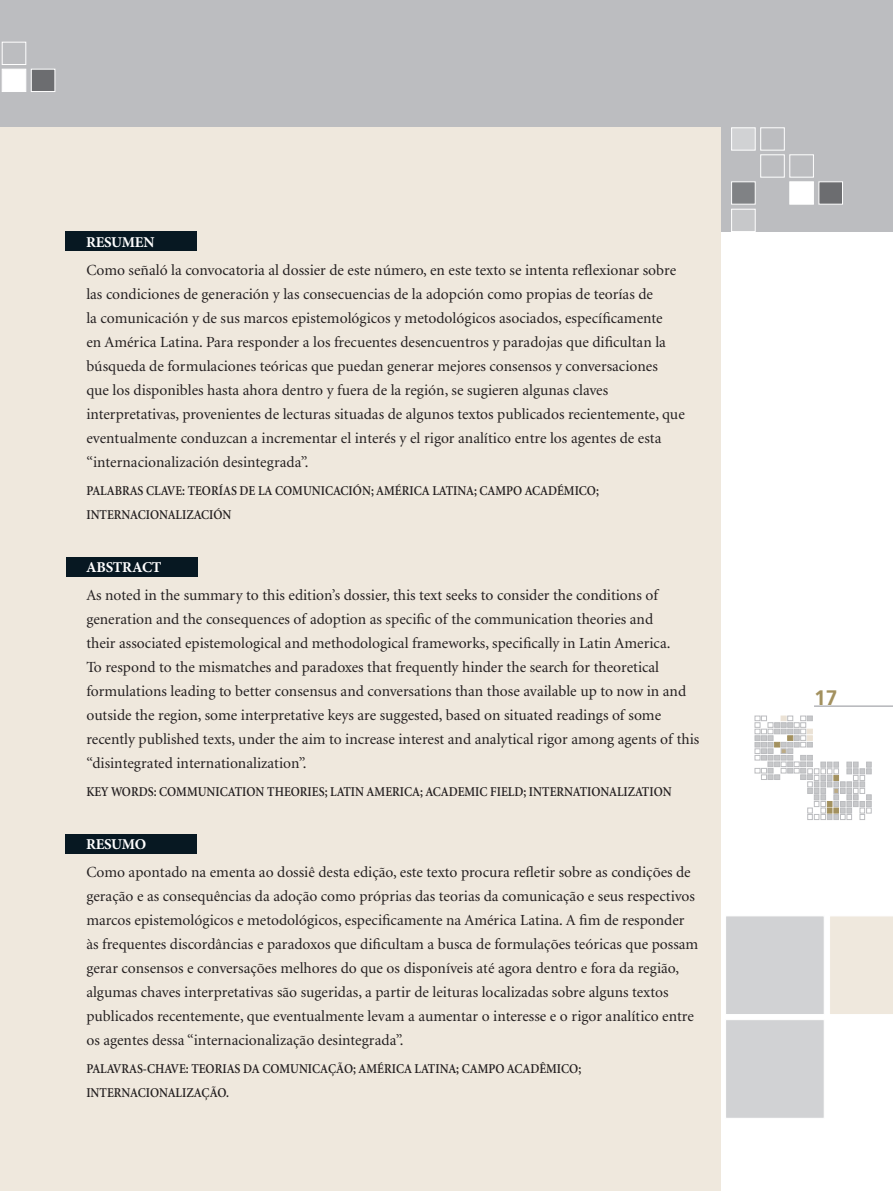
<style>
.page{position:relative;width:893px;height:1191px;background:#fff}
.page>*{position:absolute;margin:0;border:0;box-sizing:border-box;transform-origin:0 0}
.t1{font:700 21px "Frutiger";color:#a3915f}
.t2{font:15.45px/24px "Minion";color:#231f20}
.t3{font:700 15px "Minion Pro";letter-spacing:-.015em;color:#fff}
.t4{font:600 13.5px/24px "Minion";color:#231f20;scale:.9 1}
</style>
<div class="page">
<svg style="left:755px;top:716px;width:116px;height:103px"></svg>
<hr style="left:814px;top:706px;width:79px;height:1px;background:#b2b3b7">
<div style="left:0;top:0;width:893px;height:232px;background:#bcbdc0"></div>
<div style="left:725px;top:915px;width:100px;height:100px;background:#d1d2d4;border:1px solid #fff"></div>
<div style="left:830px;top:916px;width:63px;height:98px;background:#efe8dd"></div>
<div style="left:731px;top:182px;width:24px;height:22px;background:#808285"></div>
<div style="left:790px;top:182px;width:24px;height:22px;background:#fff"></div>
<div style="left:819px;top:182px;width:24px;height:22px;background:#6c6d70"></div>
<div style="left:760px;top:155px;width:24px;height:22px;border:1px solid #fff"></div>
<div style="left:790px;top:155px;width:24px;height:22px;border:1px solid #fff"></div>
<div style="left:731px;top:128px;width:24px;height:22px;background:#d1d2d4;border:1px solid #fff"></div>
<div style="left:760px;top:128px;width:24px;height:22px;border:1px solid #fff"></div>
<div style="left:731px;top:209px;width:24px;height:23px;background:#c7c8ca;border:1px solid #fff"></div>
<div style="left:2px;top:69px;width:24px;height:23px;background:#fff"></div>
<div style="left:31px;top:69px;width:24px;height:23px;background:#6c6d70;border:1px solid #fff"></div>
<div style="left:2px;top:42px;width:24px;height:23px;border:1px solid #fff"></div>
<div style="left:725px;top:1019px;width:100px;height:99px;background:#d1d2d4;border:1px solid #fff"></div>
<div style="left:0;top:128px;width:721px;height:1063px;background:#efe8dd"></div>
<div style="left:65px;top:231px;width:131px;height:20px;background:#071822"></div>
<div style="left:66px;top:557px;width:131px;height:20px;background:#071822"></div>
<div style="left:65px;top:834px;width:131px;height:19px;background:#071822"></div>
<p class="t3" style="left:86px;top:231px;width:70px">RESUMEN</p>
<p class="t2" style="left:86px;top:259px;width:600px">Como señaló la convocatoria al dossier de este número, en este texto se intenta reflexionar sobre las condiciones de generación y las consecuencias de la adopción como propias de teorías de<br>la comunicación y de sus marcos epistemológicos y metodológicos asociados, específicamente<br>en América Latina. Para responder a los frecuentes desencuentros y paradojas que dificultan la búsqueda de formulaciones teóricas que puedan generar mejores consensos y conversaciones<br>que los disponibles hasta ahora dentro y fuera de la región, se sugieren algunas claves interpretativas, provenientes de lecturas situadas de algunos textos publicados recientemente, que eventualmente conduzcan a incrementar el interés y el rigor analítico entre los agentes de esta “internacionalización desintegrada”.</p>
<p class="t4" style="left:86px;top:479px;width:571px">PALABRAS CLAVE: TEORÍAS DE LA COMUNICACIÓN; AMÉRICA LATINA; CAMPO ACADÉMICO;<br>INTERNACIONALIZACIÓN</p>
<p class="t3" style="left:86px;top:556px;width:77px">ABSTRACT</p>
<p class="t2" style="left:86px;top:583px;width:614px">As noted in the summary to this edition’s dossier, this text seeks to consider the conditions of generation and the consequences of adoption as specific of the communication theories and<br>their associated epistemological and methodological frameworks, specifically in Latin America.<br>To respond to the mismatches and paradoxes that frequently hinder the search for theoretical formulations leading to better consensus and conversations than those available up to now in and outside the region, some interpretative keys are suggested, based on situated readings of some recently published texts, under the aim to increase interest and analytical rigor among agents of this “disintegrated internationalization”.</p>
<p class="t4" style="left:86px;top:780px;width:652px">KEY WORDS: COMMUNICATION THEORIES; LATIN AMERICA; ACADEMIC FIELD; INTERNATIONALIZATION</p>
<p class="t3" style="left:86px;top:833px;width:62px">RESUMO</p>
<p class="t2" style="left:86px;top:860px;width:613px">Como apontado na ementa ao dossiê desta edição, este texto procura refletir sobre as condições de geração e as consequências da adoção como próprias das teorias da comunicação e seus respectivos marcos epistemológicos e metodológicos, especificamente na América Latina. A fim de responder às frequentes discordâncias e paradoxos que dificultam a busca de formulações teóricas que possam gerar consensos e conversações melhores do que os disponíveis até agora dentro e fora da região, algumas chaves interpretativas são sugeridas, a partir de leituras localizadas sobre alguns textos publicados recentemente, que eventualmente levam a aumentar o interesse e o rigor analítico entre os agentes dessa “internacionalização desintegrada”.</p>
<p class="t4" style="left:86px;top:1057px;width:551px">PALAVRAS-CHAVE: TEORIAS DA COMUNICAÇÃO; AMÉRICA LATINA; CAMPO ACADÊMICO;<br>INTERNACIONALIZAÇÃO.</p>
<h1 class="t1" style="left:814px;top:685px;width:25px">17</h1>
</div>
